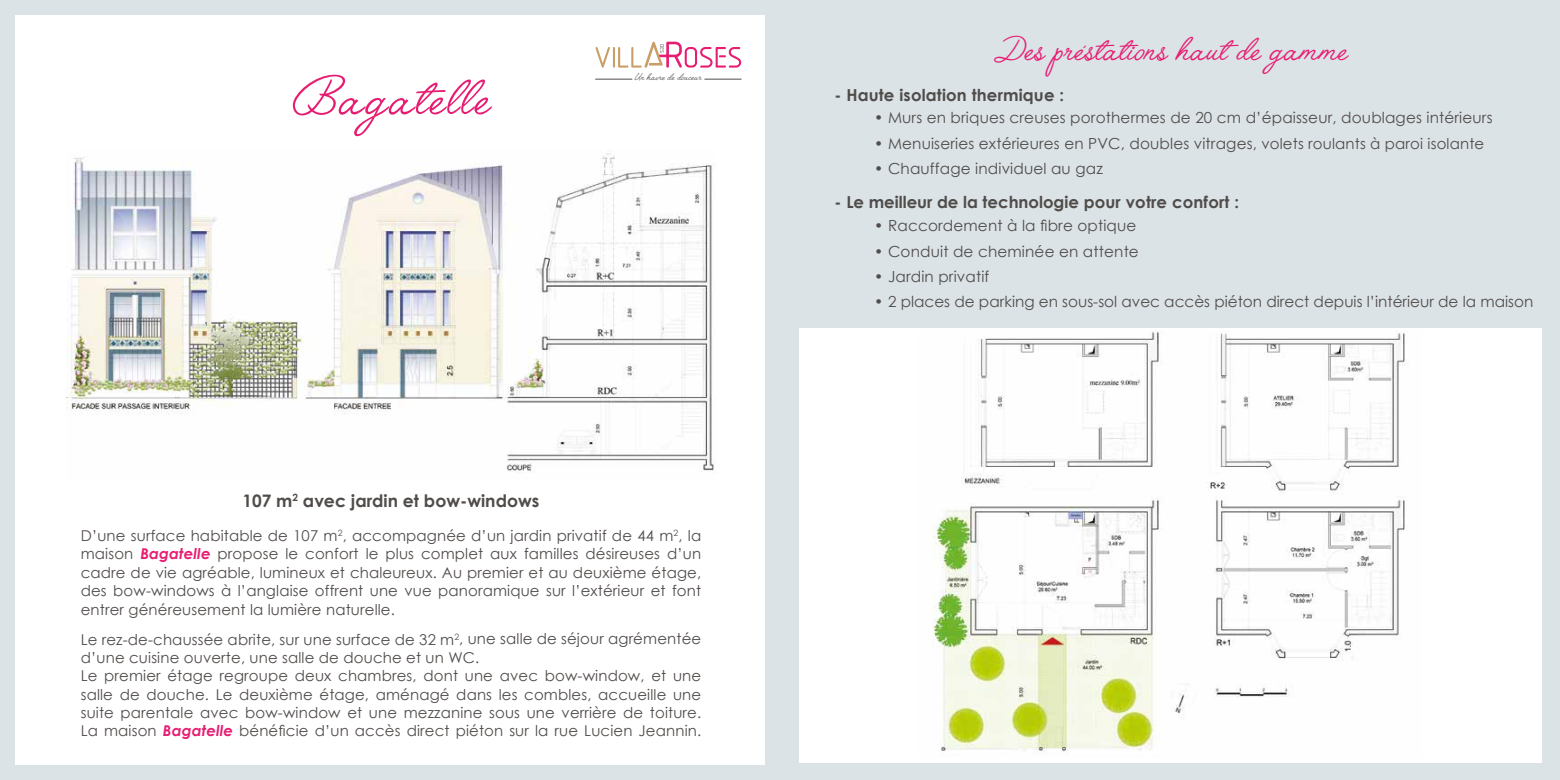
<style>
.page{position:relative;width:1560px;height:780px;background:#fff}
.page>*{position:absolute;margin:0;border:0;box-sizing:border-box;transform-origin:0 0}
.t1{font:68.88px "Angelface";letter-spacing:.02em;color:#e71d72}
.t2{font:43.62px "Angelface";color:#e71d72}
.t3{font:700 17.25px "Century Gothic";color:#504c4a}
.t4{font:700 16.5px "Century Gothic";letter-spacing:.01em;color:#504c4a}
.t5{font:15.25px "Century Gothic";letter-spacing:.01em;color:#504c4a}
.t6{font:14.88px/18.4px "Century Gothic";letter-spacing:.01em;color:#504c4a;text-align:justify}
.t7{font:12.88px "Angelface";color:#514c4b}
.s1{font-weight:700;font-style:italic;color:#e71d72}
.s2{font-size:14.88px}
</style>
<div class="page">
<div style="left:0;top:0;width:780px;height:780px;background:#dbe3e7"></div>
<div style="left:15px;top:16px;width:749px;height:748px;background:#fff"></div>
<div style="left:780px;top:0;width:779px;height:780px;background:#dbe3e7"></div>
<svg style="left:595px;top:47px;width:15px;height:21px"></svg>
<hr style="left:613px;top:47px;width:2px;height:21px;background:#ca9e67">
<svg style="left:618px;top:42px;width:123px;height:26px"></svg>
<hr style="left:595px;top:79px;width:37px;height:1px;background:#514c4b">
<hr style="left:704px;top:79px;width:37px;height:1px;background:#514c4b">
<img style="left:67px;top:153px;width:648px;height:320px">
<div style="left:798px;top:328px;width:743px;height:434px;background:#fff"></div>
<img style="left:932px;top:331px;width:473px;height:421px">
<h1 class="t1" style="left:292px;top:59px;width:199px">Bagatelle</h1>
<p class="t7" style="left:634px;top:70px;width:68px">Un havre de douceur</p>
<p class="t3" style="left:242px;top:487px;width:298px">107 m<sup>2</sup> avec jardin et bow-windows</p>
<p class="t6" style="left:81px;top:526px;width:622px">D’une surface habitable de 107 m<sup>2</sup>, accompagnée d’un jardin privatif de 44 m<sup>2</sup>, la maison <span class="s1">Bagatelle</span> propose le confort le plus complet aux familles désireuses d’un cadre de vie agréable, lumineux et chaleureux. Au premier et au deuxième étage, des bow-windows à l’anglaise offrent une vue panoramique sur l’extérieur et font entrer généreusement la lumière naturelle.</p>
<p class="t6" style="left:81px;top:629px;width:622px;text-align:left">Le rez-de-chaussée abrite, sur une surface de 32 m<sup>2</sup>, une salle de séjour agrémentée d’une cuisine ouverte, une salle de douche et un WC.<br>Le premier étage regroupe deux chambres, dont une avec bow-window, et une salle de douche. Le deuxième étage, aménagé dans les combles, accueille une suite parentale avec bow-window et une mezzanine sous une verrière de toiture.<br>La maison <span class="s1">Bagatelle</span> bénéficie d’un accès direct piéton sur la rue Lucien Jeannin.</p>
<h2 class="t2" style="left:993px;top:25px;width:355px">Des préstations haut de gamme</h2>
<p class="t4" style="left:834px;top:82px;width:231px">- Haute isolation thermique :</p>
<p class="t5" style="left:874px;top:107px;width:619px">• Murs en briques creuses porothermes de 20 cm d’épaisseur, doublages intérieurs</p>
<p class="t5" style="left:874px;top:133px;width:611px">• Menuiseries extérieures en PVC, doubles vitrages, <span class="s2">volets roulants à paroi isolante</span></p>
<p class="t5" style="left:874px;top:158px;width:230px">• Chauffage individuel au gaz</p>
<p class="t4" style="left:834px;top:190px;width:406px">- Le meilleur de la technologie pour votre confort :</p>
<p class="t5" style="left:874px;top:215px;width:264px">• Raccordement à la fibre optique</p>
<p class="t5" style="left:874px;top:240px;width:266px">• Conduit de cheminée en attente</p>
<p class="t5" style="left:874px;top:266px;width:116px">• Jardin privatif</p>
<p class="t5" style="left:874px;top:291px;width:660px">• 2 places de parking en sous-sol avec accès piéton direct depuis l’intérieur de la maison</p>
</div>
